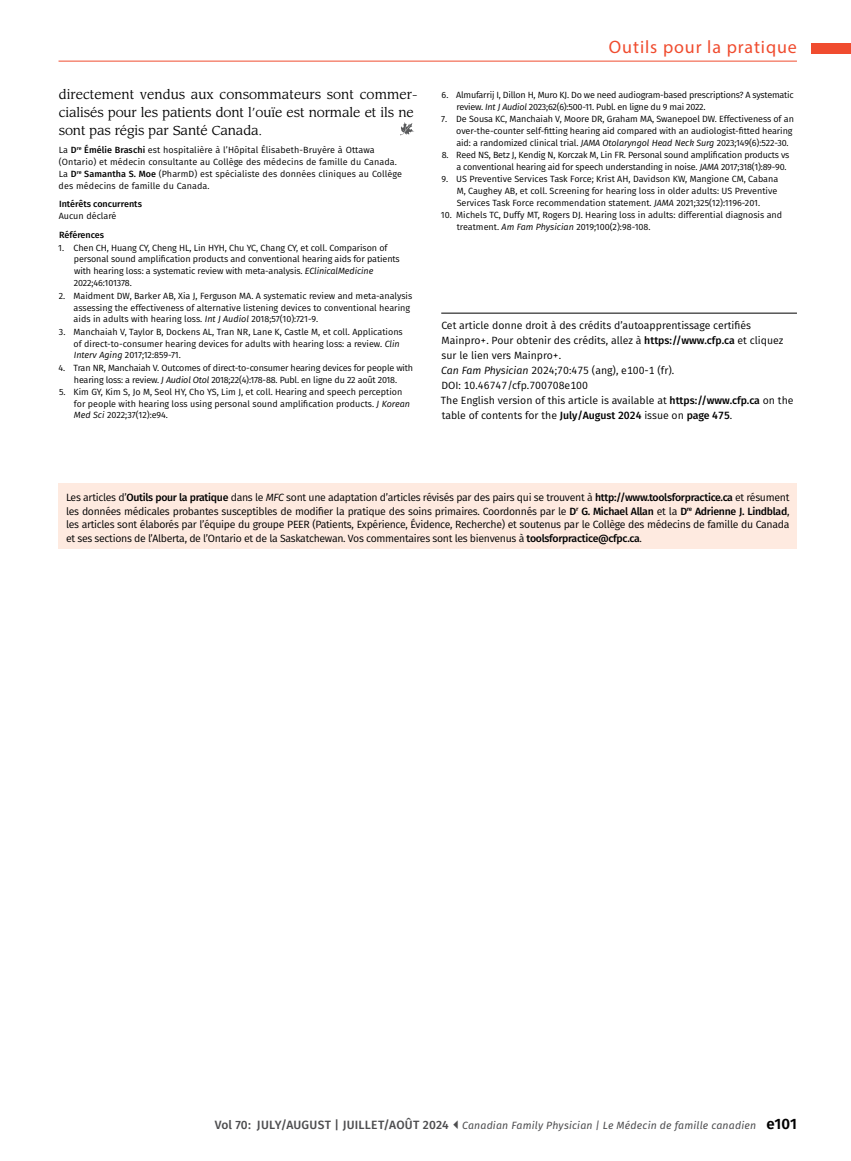
<style>
.page{position:relative;width:851px;height:1161px;background:#fff}
.page>*{position:absolute;margin:0;border:0;box-sizing:border-box;transform-origin:0 0}
.t1{font:18px "Myriad Pro";letter-spacing:.05em;color:#f04c2f}
.t2{font:12.75px/18px "Leawood Std";letter-spacing:-.01em;color:#000}
.t3{font:10.5px/15px "Fira Sans";color:#000}
.t4{font:italic 10.5px "Fira Sans";letter-spacing:.015em;color:#4d4d4f}
.t5{font:9px/12px "Fira Sans";letter-spacing:-.01em;color:#000}
.t6{font:9px/12px "Fira Sans";letter-spacing:.01em;color:#000}
.t7{font:500 9px "Fira Sans";color:#000}
.s1{font-weight:500}
.s2{font-style:italic}
.s3{font-style:inherit}
.s4{font-weight:500;font-style:normal;font-size:12px}
.s5{font-weight:600;font-style:normal;font-size:15px;color:#000}
</style>
<div class="page">
<hr style="left:58px;top:61px;width:738px;height:1px;background:#f04c2f">
<div style="left:812px;top:44px;width:38px;height:10px;background:#f04c2f"></div>
<div style="left:58px;top:484px;width:738px;height:65px;background:#feeae0"></div>
<svg style="left:400px;top:122px;width:14px;height:13px"></svg>
<hr style="left:441px;top:313px;width:355px;height:1px;background:#000">
<h2 class="t2" style="left:59px;top:86px;width:360px">directement vendus aux consommateurs sont commer&shy;cialisés pour les patients dont l’ouïe est normale et ils ne sont pas régis par Santé Canada.</h2>
<p class="t6" style="left:59px;top:144px;width:345px">La <span class="s1">D</span><sup>re</sup> <span class="s1">Émélie Braschi</span> est hospitalière à l’Hôpital Élisabeth-Bruyère à Ottawa (Ontario) et médecin consultante au Collège des médecins de famille du Canada.<br>La <span class="s1">D</span><sup>re</sup> <span class="s1">Samantha S. Moe</span> (PharmD) est spécialiste des données cliniques au Collège des médecins de famille du Canada.</p>
<p class="t7" style="left:59px;top:197px;width:84px">Intérêts concurrents</p>
<p class="t5" style="left:59px;top:210px;width:59px">Aucun déclaré</p>
<p class="t7" style="left:59px;top:228px;width:47px">Références</p>
<p class="t5" style="left:74px;top:241px;width:327px;text-indent:-16px">1. Chen CH, Huang CY, Cheng HL, Lin HYH, Chu YC, Chang CY, et coll. Comparison of personal sound amplification products and conventional hearing aids for patients with hearing loss: a systematic review with meta-analysis. <span class="s2">EClinicalMedicine </span>2022;46:101378.</p>
<p class="t5" style="left:74px;top:289px;width:340px;text-indent:-15px">2. Maidment DW, Barker AB, Xia J, Ferguson MA. A systematic review and meta-analysis assessing the effectiveness of alternative listening devices to conventional hearing aids in adults with hearing loss. <span class="s2">Int J Audiol</span> 2018;57(10):721-9.</p>
<p class="t5" style="left:74px;top:325px;width:331px;text-indent:-15px">3. Manchaiah V, Taylor B, Dockens AL, Tran NR, Lane K, Castle M, et coll. Applications of direct-to-consumer hearing devices for adults with hearing loss: a review. <span class="s2">Clin<br>Interv Aging</span> 2017;12:859-71.</p>
<p class="t5" style="left:59px;top:361px;width:356px;text-align:center">4. Tran NR, Manchaiah V. Outcomes of direct-to-consumer hearing devices for people with hearing loss: a review. <span class="s2">J Audiol Otol</span> 2018;22(4):178-88. Publ. en ligne du 22 août 2018.</p>
<p class="t5" style="left:74px;top:385px;width:337px;text-indent:-15px">5. Kim GY, Kim S, Jo M, Seol HY, Cho YS, Lim J, et coll. Hearing and speech perception for people with hearing loss using personal sound amplification products. <span class="s2">J Korean<br>Med Sci</span> 2022;37(12):e94.</p>
<h1 class="t1" style="left:609px;top:36px;width:189px">Outils pour la pratique</h1>
<p class="t5" style="left:456px;top:88px;width:339px;text-indent:-15px">6. Almufarrij I, Dillon H, Muro KJ. Do we need audiogram-based prescriptions? A systematic review. <span class="s2">Int J Audiol</span> 2023;62(6):500-11. Publ. en ligne du 9 mai 2022<span class="s3">.</span></p>
<p class="t5" style="left:456px;top:112px;width:339px;text-indent:-15px">7. De Sousa KC, Manchaiah V, Moore DR, Graham MA, Swanepoel DW. Effectiveness of an over-the-counter self-fitting hearing aid compared with an audiologist-fitted hearing aid: a randomized clinical trial. <span class="s2">JAMA Otolaryngol Head Neck Surg</span> 2023;149(6):522-30.</p>
<p class="t5" style="left:456px;top:148px;width:334px;text-indent:-15px">8. Reed NS, Betz J, Kendig N, Korczak M, Lin FR. Personal sound amplification products vs a conventional hearing aid for speech understanding in noise. <span class="s2">JAMA</span> 2017;318(1):89-90.</p>
<p class="t5" style="left:456px;top:172px;width:323px;text-align:justify;text-indent:-15px">9. US Preventive Services Task Force; Krist AH, Davidson KW, Mangione CM, Cabana M, Caughey AB, et coll. Screening for hearing loss in older adults: US Preventive Services Task Force recommendation statement. <span class="s2">JAMA</span> 2021;325(12):1196-201.</p>
<p class="t5" style="left:456px;top:208px;width:327px;text-indent:-16px">10. Michels TC, Duffy MT, Rogers DJ. Hearing loss in adults: differential diagnosis and treatment. <span class="s2">Am Fam Physician</span> 2019;100(2):98-108.</p>
<p class="t3" style="left:441px;top:317px;width:354px">Cet article donne droit à des crédits d’autoapprentissage certifiés Mainpro+. Pour obtenir des crédits, allez à <span class="s1">https://www.cfp.ca</span> et cliquez sur le lien vers Mainpro+.<br><span class="s2">Can Fam Physician</span> 2024;70:475 (ang), e100-1 (fr).<br>DOI: 10.46747/cfp.700708e100<br>The English version of this article is available at <span class="s1">https://www.cfp.ca</span> on the table of contents for the <span class="s1">July/August 2024</span> issue on <span class="s1">page 475</span>.</p>
<p class="t3" style="left:66px;top:490px;width:725px;line-height:13.5px;text-align:justify">Les articles d’<span class="s1">Outils pour la pratique</span> dans le <span class="s2">MFC</span> sont une adaptation d’articles révisés par des pairs qui se trouvent à <span class="s1">http://www.toolsforpractice.ca</span> et résument les données médicales probantes susceptibles de modifier la pratique des soins primaires. Coordonnés par le <span class="s1">D</span><sup>r</sup> <span class="s1">G. Michael Allan</span> et la <span class="s1">D</span><sup>re</sup> <span class="s1">Adrienne J. Lindblad</span>, les articles sont élaborés par l’équipe du groupe PEER (Patients, Expérience, Évidence, Recherche) et soutenus par le Collège des médecins de famille du Canada et ses sections de l’Alberta, de l’Ontario et de la Saskatchewan. Vos commentaires sont les bienvenus à <span class="s1">toolsforpractice@cfpc.ca</span>.</p>
<p class="t4" style="left:215px;top:1117px;width:583px"><span class="s4">Vol 70: JULY/AUGUST | JUILLET/AOÛT 2024</span> Canadian Family Physician | Le Médecin de famille canadien <span class="s5">e101</span></p>
</div>
